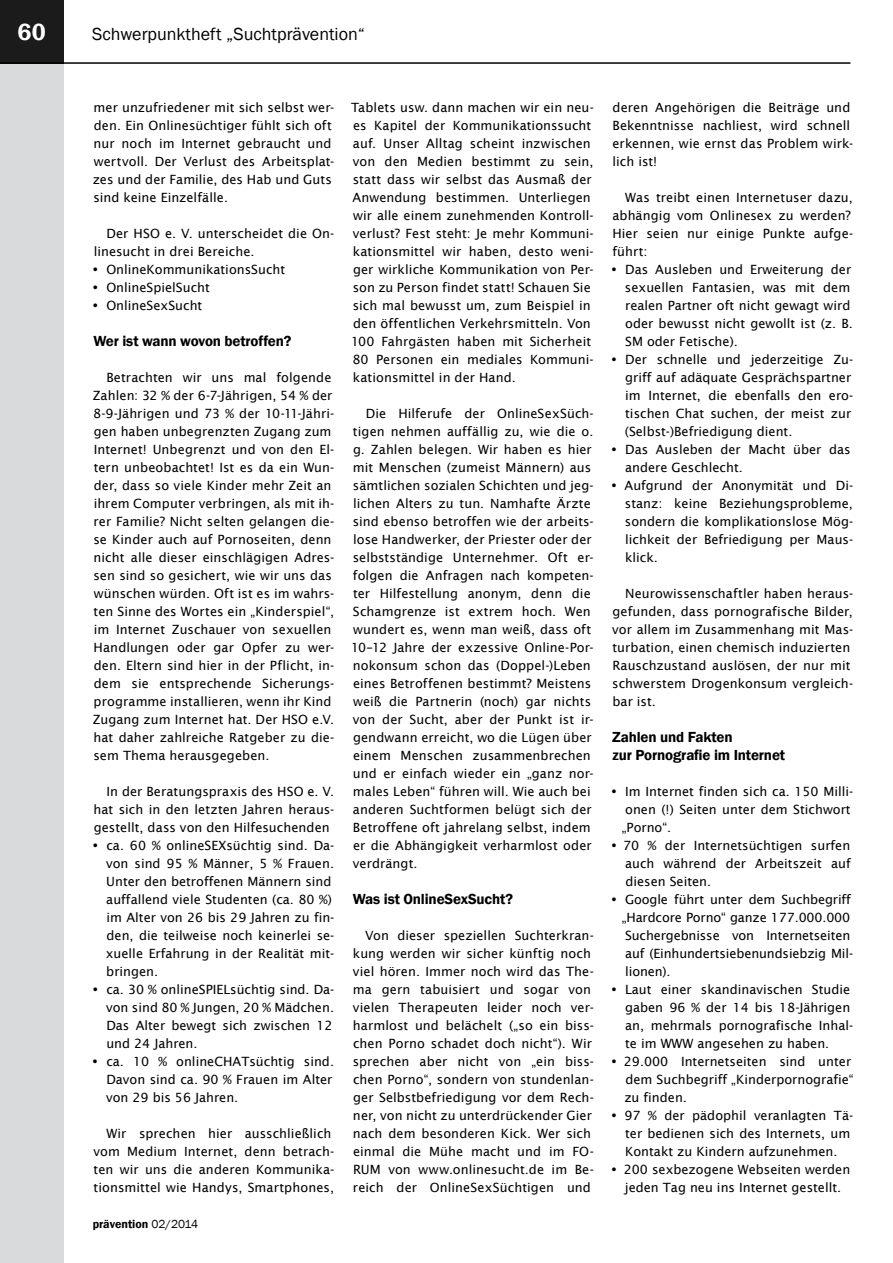
<style>
.page{position:relative;width:893px;height:1263px;background:#fff}
.page>*{position:absolute;margin:0;border:0;box-sizing:border-box;transform-origin:0 0}
.t1{font:600 24px "Franklin Gothic";color:#fff}
.t2{font:18px "Franklin Gothic";color:#000}
.t3{font:600 15px/18px "Franklin Gothic";letter-spacing:-.01em;color:#000}
.t4{font:12.75px/18px "Lucida Sans";color:#000}
.t5{font:600 12px "Franklin Gothic";color:#000}
.s1{font-weight:400}
</style>
<div class="page">
<div style="left:0;top:64px;width:64px;height:1199px;background:#d9dadb"></div>
<div style="left:0;top:0;width:64px;height:64px;background:#1b1b1c"></div>
<hr style="left:0;top:62px;width:850px;height:2px;background:#000">
<h1 class="t1" style="left:18px;top:17px;width:30px">60</h1>
<h2 class="t2" style="left:92px;top:23px;width:274px">Schwerpunktheft „Suchtprävention“</h2>
<p class="t4" style="left:93px;top:98px;width:243px">mer unzufriedener mit sich selbst wer&shy;den. Ein Onlinesüchtiger fühlt sich oft nur noch im Internet gebraucht und wertvoll. Der Verlust des Arbeitsplat&shy;zes und der Familie, des Hab und Guts sind keine Einzelfälle.</p>
<p class="t4" style="left:106px;top:224px;width:230px">Der HSO e. V. unterscheidet die On-</p>
<p class="t4" style="left:94px;top:242px;width:162px">linesucht in drei Bereiche.</p>
<p class="t4" style="left:106px;top:260px;width:180px">OnlineKommunikationsSucht</p>
<p class="t4" style="left:106px;top:278px;width:105px">OnlineSpielSucht</p>
<p class="t4" style="left:106px;top:296px;width:98px">OnlineSexSucht</p>
<p class="t3" style="left:93px;top:332px;width:200px">Wer ist wann wovon betroffen?</p>
<p class="t4" style="left:93px;top:368px;width:243px;text-indent:14px">Betrachten wir uns mal folgende Zahlen: 32 % der 6-7-Jährigen, 54 % der 8-9-Jährigen und 73 % der 10-11-Jähri&shy;gen haben unbegrenzten Zugang zum Internet! Unbegrenzt und von den El&shy;tern unbeobachtet! Ist es da ein Wun&shy;der, dass so viele Kinder mehr Zeit an ihrem Computer verbringen, als mit ih&shy;rer Familie? Nicht selten gelangen die&shy;se Kinder auch auf Pornoseiten, denn nicht alle dieser einschlägigen Adres&shy;sen sind so gesichert, wie wir uns das wünschen würden. Oft ist es im wahrs&shy;ten Sinne des Wortes ein „Kinderspiel“, im Internet Zuschauer von sexuellen Handlungen oder gar Opfer zu wer&shy;den. Eltern sind hier in der Pflicht, in&shy;dem sie entsprechende Sicherungs&shy;programme installieren, wenn ihr Kind Zugang zum Internet hat. Der HSO e.V. hat daher zahlreiche Ratgeber zu die&shy;sem Thema herausgegeben.</p>
<p class="t4" style="left:107px;top:782px;width:229px">In der Beratungspraxis des HSO e. V.</p>
<p class="t4" style="left:94px;top:800px;width:242px">hat sich in den letzten Jahren heraus-</p>
<p class="t4" style="left:94px;top:818px;width:238px">gestellt, dass von den Hilfesuchenden</p>
<p class="t4" style="left:106px;top:836px;width:229px">ca. 60 % onlineSEXsüchtig sind. Da-</p>
<p class="t4" style="left:106px;top:854px;width:229px">von sind 95 % Männer, 5 % Frauen.</p>
<p class="t4" style="left:106px;top:872px;width:227px">Unter den betroffenen Männern sind</p>
<p class="t4" style="left:106px;top:890px;width:227px">auffallend viele Studenten (ca. 80 %)</p>
<p class="t4" style="left:106px;top:908px;width:229px">im Alter von 26 bis 29 Jahren zu fin-</p>
<p class="t4" style="left:107px;top:926px;width:229px">den, die teilweise noch keinerlei se-</p>
<p class="t4" style="left:106px;top:944px;width:230px">xuelle Erfahrung in der Realität mit-</p>
<p class="t4" style="left:106px;top:962px;width:53px">bringen.</p>
<p class="t4" style="left:106px;top:980px;width:229px">ca. 30 % onlineSPIELsüchtig sind. Da-</p>
<p class="t4" style="left:106px;top:998px;width:229px">von sind 80 % Jungen, 20 % Mädchen.</p>
<p class="t4" style="left:106px;top:1016px;width:228px">Das Alter bewegt sich zwischen 12</p>
<p class="t4" style="left:106px;top:1034px;width:93px">und 24 Jahren.</p>
<p class="t4" style="left:106px;top:1052px;width:229px">ca. 10 % onlineCHATsüchtig sind.</p>
<p class="t4" style="left:106px;top:1070px;width:228px">Davon sind ca. 90 % Frauen im Alter</p>
<p class="t4" style="left:106px;top:1088px;width:134px">von 29 bis 56 Jahren.</p>
<p class="t4" style="left:93px;top:1124px;width:242px;text-indent:13px">Wir sprechen hier ausschließlich vom Medium Internet, denn betrach&shy;ten wir uns die anderen Kommunika&shy;tionsmittel wie Handys, Smartphones,</p>
<p class="t5" style="left:93px;top:1216px;width:107px">prävention <span class="s1">02/2014</span></p>
<p class="t4" style="left:351px;top:98px;width:244px">Tablets usw. dann machen wir ein neu&shy;es Kapitel der Kommunikationssucht auf. Unser Alltag scheint inzwischen von den Medien bestimmt zu sein, statt dass wir selbst das Ausmaß der Anwendung bestimmen. Unterliegen wir alle einem zunehmenden Kontroll&shy;verlust? Fest steht: Je mehr Kommuni&shy;kationsmittel wir haben, desto weni&shy;ger wirkliche Kommunikation von Per&shy;son zu Person findet statt! Schauen Sie sich mal bewusst um, zum Beispiel in den öffentlichen Verkehrsmitteln. Von 100 Fahrgästen haben mit Sicherheit 80 Personen ein mediales Kommuni&shy;kationsmittel in der Hand.</p>
<p class="t4" style="left:351px;top:404px;width:244px;text-indent:15px">Die Hilferufe der OnlineSexSüch&shy;tigen nehmen auffällig zu, wie die o. g. Zahlen belegen. Wir haben es hier mit Menschen (zumeist Männern) aus sämtlichen sozialen Schichten und jeg&shy;lichen Alters zu tun. Namhafte Ärzte sind ebenso betroffen wie der arbeits&shy;lose Handwerker, der Priester oder der selbstständige Unternehmer. Oft er&shy;folgen die Anfragen nach kompeten&shy;ter Hilfestellung anonym, denn die Schamgrenze ist extrem hoch. Wen wundert es, wenn man weiß, dass oft 10–12 Jahre der exzessive Online-Por&shy;nokonsum schon das (Doppel-)Leben eines Betroffenen bestimmt? Meistens weiß die Partnerin (noch) gar nichts von der Sucht, aber der Punkt ist ir&shy;gendwann erreicht, wo die Lügen über einem Menschen zusammenbrechen und er einfach wieder ein „ganz nor&shy;males Leben“ führen will. Wie auch bei anderen Suchtformen belügt sich der Betroffene oft jahrelang selbst, indem er die Abhängigkeit verharmlost oder verdrängt.</p>
<p class="t3" style="left:353px;top:890px;width:162px">Was ist OnlineSexSucht?</p>
<p class="t4" style="left:353px;top:926px;width:243px;text-indent:12px">Von dieser speziellen Suchterkran&shy;kung werden wir sicher künftig noch viel hören. Immer noch wird das The&shy;ma gern tabuisiert und sogar von vielen Therapeuten leider noch ver&shy;harmlost und belächelt („so ein biss&shy;chen Porno schadet doch nicht“). Wir sprechen aber nicht von „ein biss&shy;chen Porno“, sondern von stundenlan&shy;ger Selbstbefriedigung vor dem Rech&shy;ner, von nicht zu unterdrückender Gier nach dem besonderen Kick. Wer sich einmal die Mühe macht und im FO-RUM von www.onlinesucht.de im Be&shy;reich der OnlineSexSüchtigen und</p>
<p class="t4" style="left:612px;top:98px;width:242px">deren Angehörigen die Beiträge und<br>Bekenntnisse nachliest, wird schnell erkennen, wie ernst das Problem wirk&shy;lich ist!</p>
<p class="t4" style="left:612px;top:188px;width:242px;text-indent:13px">Was treibt einen Internetuser dazu, abhängig vom Onlinesex zu werden?<br>Hier seien nur einige Punkte aufge&shy;führt:</p>
<p class="t4" style="left:624px;top:260px;width:230px">Das Ausleben und Erweiterung der sexuellen Fantasien, was mit dem realen Partner oft nicht gewagt wird oder bewusst nicht gewollt ist (z. B.<br>SM oder Fetische).<br>Der schnelle und jederzeitige Zu&shy;griff auf adäquate Gesprächspartner im Internet, die ebenfalls den ero&shy;tischen Chat suchen, der meist zur (Selbst-)Befriedigung dient.<br>Das Ausleben der Macht über das andere Geschlecht.<br>Aufgrund der Anonymität und Di&shy;stanz: keine Beziehungsprobleme, sondern die komplikationslose Mög&shy;lichkeit der Befriedigung per Maus&shy;klick.</p>
<p class="t4" style="left:612px;top:584px;width:243px;text-indent:13px">Neurowissenschaftler haben heraus&shy;gefunden, dass pornografische Bilder, vor allem im Zusammenhang mit Mas&shy;turbation, einen chemisch induzierten Rauschzustand auslösen, der nur mit schwerstem Drogenkonsum vergleich&shy;bar ist.</p>
<p class="t3" style="left:612px;top:728px;width:174px">Zahlen und Fakten<br>zur Pornografie im Internet</p>
<p class="t4" style="left:622px;top:782px;width:233px">Im Internet finden sich ca. 150 Milli&shy;onen (!) Seiten unter dem Stichwort „Porno“.<br>70 % der Internetsüchtigen surfen auch während der Arbeitszeit auf diesen Seiten.<br>Google führt unter dem Suchbegriff „Hardcore Porno“ ganze 177.000.000<br>Suchergebnisse von Internetseiten auf (Einhundertsiebenundsiebzig Mil&shy;lionen).<br>Laut einer skandinavischen Studie gaben 96 % der 14 bis 18-Jährigen an, mehrmals pornografische Inhal&shy;te im WWW angesehen zu haben.<br>29.000 Internetseiten sind unter dem Suchbegriff „Kinderpornografie“ zu finden.<br>97 % der pädophil veranlagten Tä&shy;ter bedienen sich des Internets, um<br>Kontakt zu Kindern aufzunehmen.<br>200 sexbezogene Webseiten werden jeden Tag neu ins Internet gestellt.</p>
</div>
